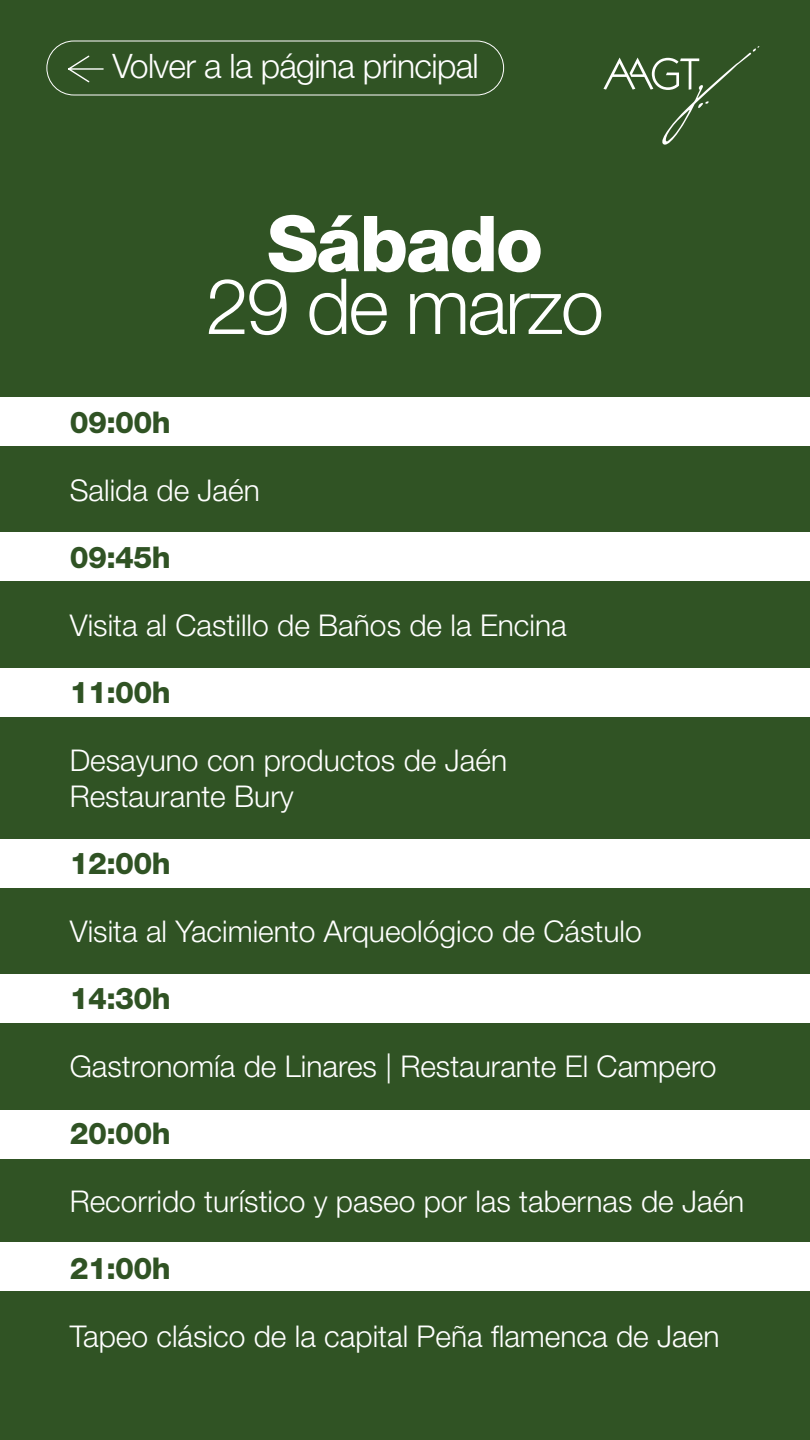
<style>
.page{position:relative;width:810px;height:1440px;background:#305324}
.page>*{position:absolute;margin:0;border:0;box-sizing:border-box;transform-origin:0 0}
.t1{font:300 77.32px "Helvetica Neue LT Std";letter-spacing:-.03em;color:#fff}
.t2{font:800 77.32px "Helvetica Neue LT Std";letter-spacing:-.03em;color:#fff}
.t3{font:300 33.75px "Helvetica Neue LT Std";letter-spacing:-.02em;color:#fff}
.t4{font:300 30px/36px "Helvetica Neue LT Std";color:#fff}
.t5{font:800 30px "Helvetica Neue LT Std";letter-spacing:-.02em;color:#305324}
</style>
<div class="page">
<svg style="left:603px;top:46px;width:157px;height:99px"></svg>
<svg style="left:68px;top:55px;width:36px;height:28px"></svg>
<div style="left:46px;top:41px;width:458px;height:54px;border:1px solid #fff;border-radius:27px"></div>
<div style="left:0;top:398px;width:810px;height:48px;background:#fff"></div>
<div style="left:0;top:533px;width:810px;height:48px;background:#fff"></div>
<div style="left:0;top:668px;width:810px;height:48px;background:#fff"></div>
<div style="left:0;top:839px;width:810px;height:49px;background:#fff"></div>
<div style="left:0;top:974px;width:810px;height:49px;background:#fff"></div>
<div style="left:0;top:1110px;width:810px;height:48px;background:#fff"></div>
<div style="left:0;top:1242px;width:810px;height:48px;background:#fff"></div>
<p class="t3" style="left:113px;top:45px;width:368px">Volver a la página principal</p>
<p class="t5" style="left:70px;top:404px;width:102px">09:00h</p>
<h1 class="t2" style="left:267px;top:198px;width:278px">Sábado</h1>
<h1 class="t1" style="left:206px;top:259px;width:399px">29 de marzo</h1>
<p class="t4" style="left:70px;top:471px;width:192px">Salida de Jaén</p>
<p class="t5" style="left:70px;top:539px;width:102px">09:45h</p>
<p class="t4" style="left:70px;top:606px;width:498px">Visita al Castillo de Baños de la Encina</p>
<p class="t5" style="left:70px;top:674px;width:102px">11:00h</p>
<p class="t4" style="left:70px;top:741px;width:439px">Desayuno con productos de Jaén<br>Restaurante Bury</p>
<p class="t5" style="left:70px;top:845px;width:102px">12:00h</p>
<p class="t4" style="left:70px;top:912px;width:574px">Visita al Yacimiento Arqueológico de Cástulo</p>
<p class="t5" style="left:70px;top:980px;width:102px">14:30h</p>
<p class="t4" style="left:70px;top:1047px;width:648px">Gastronomía de Linares | Restaurante El Campero</p>
<p class="t5" style="left:70px;top:1115px;width:102px">20:00h</p>
<p class="t4" style="left:70px;top:1182px;width:676px">Recorrido turístico y paseo por las tabernas de Jaén</p>
<p class="t5" style="left:70px;top:1250px;width:102px">21:00h</p>
<p class="t4" style="left:70px;top:1317px;width:651px">Tapeo clásico de la capital Peña flamenca de Jaen</p>
</div>
